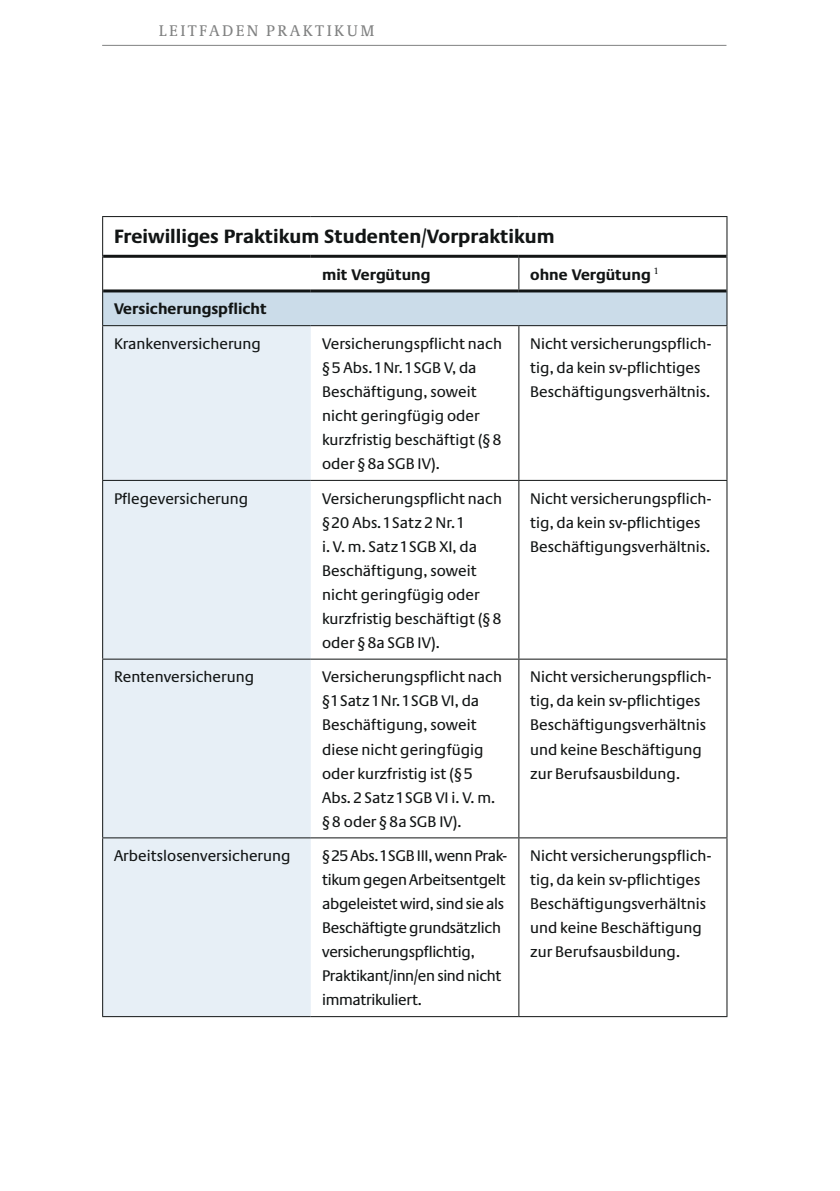
<style>
.page{position:relative;width:840px;height:1191px;background:#fff}
.page>*{position:absolute;margin:0;border:0;box-sizing:border-box;transform-origin:0 0}
.t1{font:700 20px "Neue Praxis";color:#121515}
.t2{font:16px/24px "Neue Praxis";color:#121515}
.t3{font:16px/24px "Neue Praxis";letter-spacing:-.02em;color:#121515}
.t4{font:700 16px "Neue Praxis";color:#121515}
.t5{font:16px "Neue Demos SC Os F";letter-spacing:.15em;color:#818282}
</style>
<div class="page">
<hr style="left:102px;top:45px;width:624px;height:1px;background:#818282">
<div style="left:103px;top:292px;width:623px;height:33px;background:#cbdce9"></div>
<div style="left:103px;top:326px;width:207px;height:690px;background:#e7eff6"></div>
<hr style="left:102px;top:216px;width:208px;height:1px;background:#121515">
<hr style="left:102px;top:217px;width:1px;height:39px;background:#121515">
<hr style="left:310px;top:216px;width:208px;height:1px;background:#121515">
<hr style="left:518px;top:216px;width:209px;height:1px;background:#121515">
<hr style="left:726px;top:217px;width:1px;height:39px;background:#121515">
<hr style="left:102px;top:256px;width:1px;height:35px;background:#121515">
<hr style="left:726px;top:256px;width:1px;height:35px;background:#121515">
<hr style="left:102px;top:291px;width:1px;height:34px;background:#121515">
<hr style="left:726px;top:291px;width:1px;height:34px;background:#121515">
<hr style="left:102px;top:326px;width:1px;height:154px;background:#121515">
<hr style="left:726px;top:326px;width:1px;height:154px;background:#121515">
<hr style="left:102px;top:481px;width:1px;height:177px;background:#121515">
<hr style="left:726px;top:481px;width:1px;height:177px;background:#121515">
<hr style="left:102px;top:659px;width:1px;height:178px;background:#121515">
<hr style="left:726px;top:659px;width:1px;height:178px;background:#121515">
<hr style="left:102px;top:838px;width:1px;height:178px;background:#121515">
<hr style="left:726px;top:838px;width:1px;height:178px;background:#121515">
<hr style="left:103px;top:289px;width:207px;height:3px;background:#121515">
<hr style="left:310px;top:289px;width:208px;height:3px;background:#121515">
<hr style="left:518px;top:289px;width:208px;height:3px;background:#121515">
<hr style="left:102px;top:480px;width:208px;height:1px;background:#121515">
<hr style="left:310px;top:480px;width:208px;height:1px;background:#121515">
<hr style="left:518px;top:480px;width:209px;height:1px;background:#121515">
<hr style="left:102px;top:658px;width:208px;height:1px;background:#121515">
<hr style="left:310px;top:658px;width:208px;height:1px;background:#121515">
<hr style="left:518px;top:658px;width:209px;height:1px;background:#121515">
<hr style="left:102px;top:837px;width:208px;height:1px;background:#121515">
<hr style="left:310px;top:837px;width:208px;height:1px;background:#121515">
<hr style="left:518px;top:837px;width:209px;height:1px;background:#121515">
<hr style="left:102px;top:1016px;width:208px;height:1px;background:#121515">
<hr style="left:310px;top:1016px;width:208px;height:1px;background:#121515">
<hr style="left:518px;top:1016px;width:209px;height:1px;background:#121515">
<hr style="left:102px;top:325px;width:208px;height:1px;background:#121515">
<hr style="left:310px;top:325px;width:208px;height:1px;background:#121515">
<hr style="left:518px;top:325px;width:209px;height:1px;background:#121515">
<hr style="left:103px;top:255px;width:207px;height:3px;background:#121515">
<hr style="left:310px;top:255px;width:208px;height:3px;background:#121515">
<hr style="left:518px;top:255px;width:208px;height:3px;background:#121515">
<hr style="left:518px;top:258px;width:1px;height:31px;background:#121515">
<hr style="left:518px;top:326px;width:1px;height:154px;background:#121515">
<hr style="left:518px;top:481px;width:1px;height:177px;background:#121515">
<hr style="left:518px;top:659px;width:1px;height:178px;background:#121515">
<hr style="left:518px;top:838px;width:1px;height:178px;background:#121515">
<p class="t5" style="left:159px;top:21px;width:217px">LEITFADEN PRAKTIKUM</p>
<p class="t1" style="left:114px;top:224px;width:442px">Freiwilliges Praktikum Studenten/Vorpraktikum</p>
<p class="t4" style="left:322px;top:264px;width:110px">mit Vergütung</p>
<p class="t4" style="left:530px;top:264px;width:129px">ohne Vergütung <sup>1</sup></p>
<p class="t4" style="left:114px;top:299px;width:154px">Versicherungspflicht</p>
<p class="t2" style="left:114px;top:331px;width:148px">Krankenversicherung</p>
<p class="t2" style="left:322px;top:331px;width:181px">Versicherungspflicht nach §5 Abs. 1 Nr. 1 SGB V, da<br>Beschäftigung, soweit nicht geringfügig oder kurzfristig beschäftigt (§8 oder §8a SGB IV).</p>
<p class="t2" style="left:530px;top:331px;width:183px">Nicht versicherungspflich&shy;tig, da kein sv-pflichtiges<br>Beschäftigungsverhältnis.</p>
<p class="t2" style="left:114px;top:486px;width:136px">Pflegeversicherung</p>
<p class="t2" style="left:322px;top:486px;width:181px">Versicherungspflicht nach § 20 Abs. 1 Satz 2 Nr. 1<br>i. V. m. Satz 1 SGB XI, da<br>Beschäftigung, soweit nicht geringfügig oder kurzfristig beschäftigt (§8 oder §8a SGB IV).</p>
<p class="t2" style="left:530px;top:486px;width:183px">Nicht versicherungspflich&shy;tig, da kein sv-pflichtiges<br>Beschäftigungsverhältnis.</p>
<p class="t2" style="left:114px;top:665px;width:142px">Rentenversicherung</p>
<p class="t2" style="left:322px;top:665px;width:181px">Versicherungspflicht nach § 1 Satz 1 Nr. 1 SGB VI, da<br>Beschäftigung, soweit diese nicht geringfügig oder kurzfristig ist (§5<br>Abs. 2 Satz 1 SGB VI i. V. m. §8 oder §8a SGB IV).</p>
<p class="t2" style="left:530px;top:665px;width:183px">Nicht versicherungspflich&shy;tig, da kein sv-pflichtiges<br>Beschäftigungsverhältnis und keine Beschäftigung zur Berufsausbildung.</p>
<p class="t2" style="left:114px;top:843px;width:178px">Arbeitslosenversicherung</p>
<p class="t3" style="left:322px;top:843px;width:186px">§ 25 Abs. 1 SGB III, wenn Prak&shy;tikum gegen Arbeitsentgelt abgeleistet wird, sind sie als<br>Beschäftigte grundsätzlich versicherungspflichtig,<br>Praktikant/inn/en sind nicht immatrikuliert.</p>
<p class="t2" style="left:530px;top:843px;width:183px">Nicht versicherungspflich&shy;tig, da kein sv-pflichtiges<br>Beschäftigungsverhältnis und keine Beschäftigung zur Berufsausbildung.</p>
</div>
